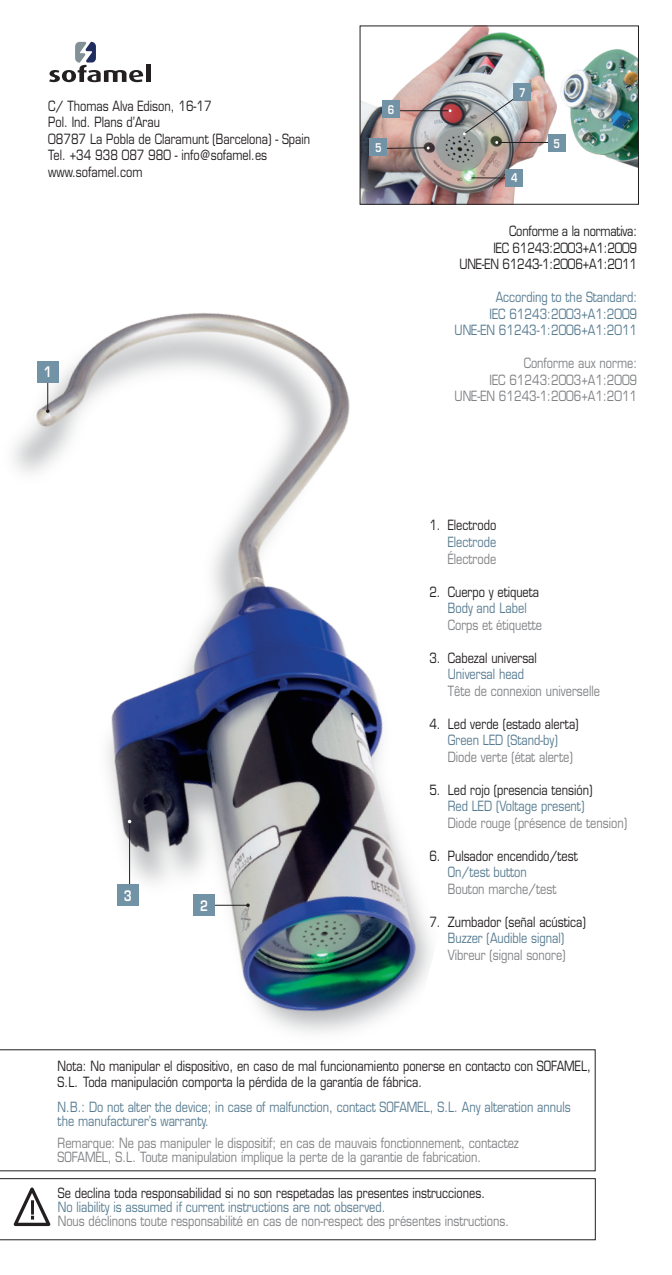
<style>
.page{position:relative;width:672px;height:1275px;background:#fff}
.page>*{position:absolute;margin:0;border:0;box-sizing:border-box;transform-origin:0 0}
.t1{font:600 14.25px "Eurostile";color:#fff;scale:.8 1}
.t2{font:13.75px/16.5px "Eurostile";color:#231f20;scale:.8 1}
.t3{font:13.75px/16.5px "Eurostile";color:#808285;scale:.8 1}
.t4{font:13.75px/16.5px "Eurostile";color:#587c91;scale:.8 1}
.t5{font:600 11.75px "Eurostile";color:#fff;scale:.8 1}
</style>
<div class="page">
<img style="left:13px;top:190px;width:418px;height:843px">
<div style="left:146px;top:65px;width:5px;height:17px;background:#231f20"></div>
<svg style="left:49px;top:42px;width:94px;height:40px"></svg>
<svg style="left:0;top:1049px;width:596px;height:122px"></svg>
<img style="left:362px;top:28px;width:275px;height:175px">
<div style="left:360px;top:26px;width:279px;height:179px;border:1px solid #231f20"></div>
<hr style="left:47px;top:381px;width:1px;height:30px;background:#231f20">
<svg style="left:46px;top:409px;width:4px;height:4px"></svg>
<div style="left:37px;top:361px;width:21px;height:21px;background:#7292a5"></div>
<hr style="left:208px;top:904px;width:40px;height:1px;background:#231f20">
<svg style="left:246px;top:903px;width:4px;height:4px"></svg>
<div style="left:193px;top:894px;width:21px;height:21px;background:#7292a5"></div>
<hr style="left:129px;top:822px;width:1px;height:65px;background:#231f20">
<div style="left:117px;top:884px;width:21px;height:21px;background:#7292a5"></div>
<hr style="left:385px;top:147px;width:43px;height:2px;background:#231f20">
<div style="left:370px;top:139px;width:17px;height:17px;background:#7292a5"></div>
<hr style="left:497px;top:142px;width:63px;height:1px;background:#231f20">
<div style="left:548px;top:134px;width:17px;height:18px;background:#7292a5"></div>
<svg style="left:463px;top:94px;width:57px;height:41px;background:#afb4b4"></svg>
<div style="left:514px;top:83px;width:17px;height:18px;background:#7292a5"></div>
<hr style="left:387px;top:110px;width:63px;height:1px;background:#231f20">
<div style="left:382px;top:101px;width:18px;height:17px;background:#7292a5"></div>
<hr style="left:470px;top:177px;width:36px;height:1px;background:#231f20">
<svg style="left:468px;top:176px;width:4px;height:3px"></svg>
<div style="left:506px;top:169px;width:17px;height:17px;background:#7292a5"></div>
<svg style="left:0;top:1178px;width:596px;height:62px"></svg>
<svg style="left:11px;top:1181px;width:43px;height:47px"></svg>
<p class="t2" style="left:48px;top:97px;width:329px">C/ Thomas Alva Edison, 16-17<br>Pol. Ind. Plans d’Arau<br>08787 La Pobla de Claramunt (Barcelona) - Spain<br>Tel. +34 938 087 980 - info@sofamel.es www.sofamel.com</p>
<p class="t1" style="left:44px;top:363px;width:11px">1</p>
<p class="t1" style="left:124px;top:886px;width:11px">3</p>
<p class="t1" style="left:200px;top:896px;width:11px">2</p>
<p class="t5" style="left:388px;top:102px;width:10px">6</p>
<p class="t5" style="left:519px;top:85px;width:10px">7</p>
<p class="t5" style="left:375px;top:141px;width:10px">5</p>
<p class="t5" style="left:553px;top:136px;width:10px">5</p>
<p class="t5" style="left:511px;top:171px;width:10px">4</p>
<p class="t2" style="left:459px;top:223px;width:224px;text-align:right">Conforme a la normativa:<br>IEC 61243:2003+A1:2009<br>UNE-EN 61243-1:2006+A1:2011</p>
<p class="t4" style="left:455px;top:289px;width:230px;text-align:right">According to the Standard:<br>IEC 61243:2003+A1:2009<br>UNE-EN 61243-1:2006+A1:2011</p>
<p class="t3" style="left:455px;top:355px;width:230px;text-align:right">Conforme aux norme:<br>IEC 61243:2003+A1:2009<br>UNE-EN 61243-1:2006+A1:2011</p>
<p class="t2" style="left:429px;top:517px;width:85px">1. Electrodo</p>
<p class="t4" style="left:448px;top:534px;width:62px">Electrode</p>
<p class="t3" style="left:448px;top:550px;width:62px">Électrode</p>
<p class="t2" style="left:429px;top:583px;width:139px">2. Cuerpo y etiqueta</p>
<p class="t4" style="left:448px;top:600px;width:100px">Body and Label</p>
<p class="t3" style="left:448px;top:616px;width:119px">Corps et étiquette</p>
<p class="t2" style="left:429px;top:649px;width:136px">3. Cabezal universal</p>
<p class="t4" style="left:448px;top:666px;width:97px">Universal head</p>
<p class="t3" style="left:448px;top:682px;width:192px">Tête de connexion universelle</p>
<p class="t2" style="left:429px;top:715px;width:188px">4. Led verde (estado alerta)</p>
<p class="t4" style="left:448px;top:732px;width:139px">Green LED (Stand-by)</p>
<p class="t3" style="left:448px;top:748px;width:158px">Diode verte (état alerte)</p>
<p class="t2" style="left:429px;top:781px;width:205px">5. Led rojo (presencia tensión)</p>
<p class="t4" style="left:448px;top:798px;width:172px">Red LED (Voltage present)</p>
<p class="t3" style="left:448px;top:814px;width:226px">Diode rouge (présence de tension)</p>
<p class="t2" style="left:429px;top:847px;width:187px">6. Pulsador encendido/test</p>
<p class="t4" style="left:448px;top:864px;width:100px">On/test button</p>
<p class="t3" style="left:448px;top:880px;width:137px">Bouton marche/test</p>
<p class="t2" style="left:429px;top:913px;width:197px">7. Zumbador (señal acústica)</p>
<p class="t4" style="left:448px;top:930px;width:147px">Buzzer (Audible signal)</p>
<p class="t3" style="left:448px;top:946px;width:149px">Vibreur (signal sonore)</p>
<p class="t2" style="left:58px;top:1057px;width:668px">Nota: No manipular el dispositivo, en caso de mal funcionamiento ponerse en contacto con SOFAMEL,<br>S.L. Toda manipulación comporta la pérdida de la garantía de fábrica.</p>
<p class="t4" style="left:58px;top:1099px;width:643px;line-height:14.2px">N.B.: Do not alter the device; in case of malfunction, contact SOFAMEL, S.L. Any alteration annuls the manufacturer’s warranty.</p>
<p class="t3" style="left:58px;top:1135px;width:578px;line-height:14.2px">Remarque: Ne pas manipuler le dispositif; en cas de mauvais fonctionnement, contactez<br>SOFAMEL, S.L. Toute manipulation implique la perte de la garantie de fabrication.</p>
<p class="t2" style="left:58px;top:1184px;width:536px">Se declina toda responsabilidad si no son respetadas las presentes instrucciones.</p>
<p class="t4" style="left:58px;top:1198px;width:411px">No liability is assumed if current instructions are not observed.</p>
<p class="t3" style="left:58px;top:1213px;width:566px">Nous déclinons toute responsabilité en cas de non-respect des présentes instructions.</p>
</div>
